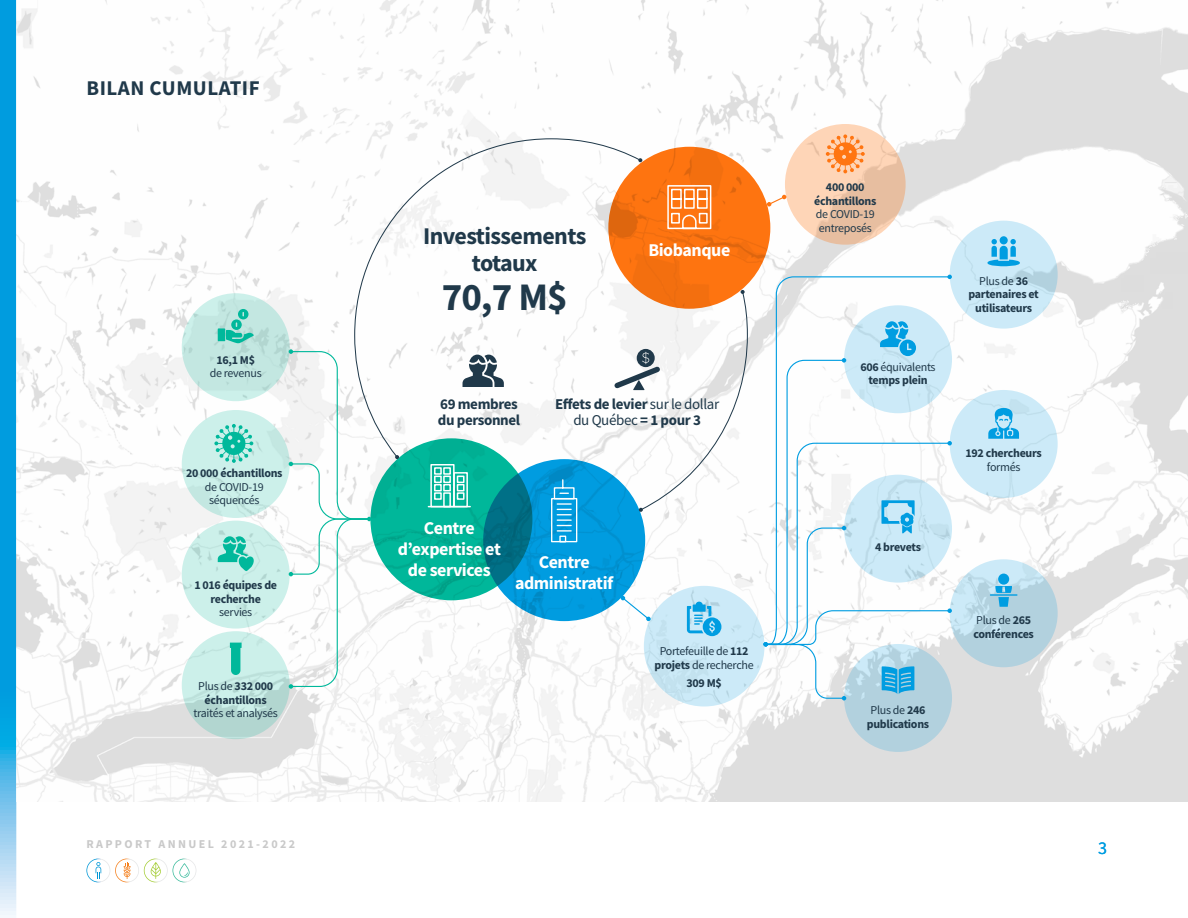
<style>
.page{position:relative;width:1188px;height:918px;background:#fff}
.page>*{position:absolute;margin:0;border:0;box-sizing:border-box;transform-origin:0 0}
.t1{font:700 39px "Source Sans Pro";color:#20394a}
.t2{font:700 24px/27px "Source Sans Pro";letter-spacing:-.025em;color:#20394a;text-align:center}
.t3{font:700 21px "Source Sans Pro";letter-spacing:.025em;color:#20394a}
.t4{font:700 18px/21px "Source Sans Pro";letter-spacing:-.025em;color:#fff;text-align:center}
.t5{font:18px "Source Sans Pro";color:#009de1}
.t6{font:700 15px/16.5px "Source Sans Pro";letter-spacing:-.025em;color:#20394a;text-align:center}
.t7{font:700 12px/13.5px "Source Sans Pro";letter-spacing:-.025em;color:#20394a;text-align:center}
.t8{font:12px/13.5px "Source Sans Pro";letter-spacing:-.025em;color:#20394a;text-align:center}
.t9{font:700 12px "Source Sans Pro";letter-spacing:.2em;color:#c9c9c9}
.s1{font-weight:400}
.s2{font-weight:700}
</style>
<div class="page">
<svg style="left:0;top:0;width:16px;height:918px;background:#1ba6e2"></svg>
<svg style="left:86px;top:859px;width:110px;height:23px"></svg>
<img style="left:16px;top:0;width:1172px;height:801px">
<div style="left:370px;top:438px;width:162px;height:162px;background:#00b89b;border-radius:50%"></div>
<svg style="left:483px;top:459px;width:162px;height:162px;background:#0090c9"></svg>
<div style="left:608px;top:147px;width:162px;height:162px;background:#ff7511;border-radius:50%"></div>
<svg style="left:667px;top:184px;width:45px;height:46px"></svg>
<div style="left:430px;top:464px;width:25px;height:43px;border:2px solid #fff"></div>
<div style="left:453px;top:472px;width:15px;height:35px;border:2px solid #fff"></div>
<hr style="left:428px;top:506px;width:42px;height:1px;background:#fff">
<div style="left:457px;top:476px;width:8px;height:7px;border:2px solid #fff"></div>
<div style="left:457px;top:484px;width:8px;height:7px;border:2px solid #fff"></div>
<div style="left:457px;top:492px;width:8px;height:8px;border:2px solid #fff"></div>
<div style="left:434px;top:476px;width:8px;height:7px;border:2px solid #fff"></div>
<div style="left:443px;top:476px;width:8px;height:7px;border:2px solid #fff"></div>
<div style="left:434px;top:467px;width:8px;height:8px;border:2px solid #fff"></div>
<div style="left:443px;top:467px;width:8px;height:8px;border:2px solid #fff"></div>
<div style="left:434px;top:484px;width:8px;height:7px;border:2px solid #fff"></div>
<div style="left:443px;top:484px;width:8px;height:7px;border:2px solid #fff"></div>
<div style="left:434px;top:492px;width:8px;height:8px;border:2px solid #fff"></div>
<div style="left:443px;top:492px;width:8px;height:15px;border:2px solid #fff"></div>
<svg style="left:767px;top:195px;width:20px;height:12px"></svg>
<svg style="left:950px;top:559px;width:108px;height:108px;background:#b9d8e5"></svg>
<svg style="left:995px;top:586px;width:17px;height:21px"></svg>
<hr style="left:990px;top:594px;width:28px;height:2px;background:#009de1">
<div style="left:998px;top:574px;width:11px;height:11px;background:#009de1;border-radius:50%"></div>
<div style="left:950px;top:390px;width:108px;height:108px;background:#cceaf8;border-radius:50%"></div>
<svg style="left:988px;top:408px;width:31px;height:31px"></svg>
<svg style="left:950px;top:221px;width:108px;height:108px;background:#c9e7f5"></svg>
<div style="left:844px;top:644px;width:108px;height:108px;background:#b2d1de;border-radius:50%"></div>
<div style="left:644px;top:586px;width:121px;height:121px;background:#cceaf8;border-radius:50%"></div>
<svg style="left:687px;top:602px;width:34px;height:34px"></svg>
<div style="left:182px;top:521px;width:108px;height:108px;background:#ccf0ea;border-radius:50%"></div>
<svg style="left:218px;top:536px;width:36px;height:35px"></svg>
<svg style="left:182px;top:293px;width:108px;height:108px;background:#c2e6e0"></svg>
<div style="left:218px;top:328px;width:7px;height:13px;background:#00b89b"></div>
<svg style="left:226px;top:309px;width:28px;height:34px"></svg>
<svg style="left:182px;top:631px;width:108px;height:108px;background:#c1e5df"></svg>
<svg style="left:785px;top:124px;width:121px;height:121px;background:#f3caad"></svg>
<svg style="left:621px;top:596px;width:30px;height:25px"></svg>
<svg style="left:763px;top:321px;width:189px;height:379px"></svg>
<div style="left:182px;top:410px;width:108px;height:108px;background:#ccf0ea;border-radius:50%"></div>
<svg style="left:214px;top:424px;width:39px;height:39px"></svg>
<svg style="left:826px;top:134px;width:39px;height:39px;background:#feac71"></svg>
<svg style="left:289px;top:349px;width:83px;height:340px"></svg>
<svg style="left:231px;top:648px;width:9px;height:27px"></svg>
<div style="left:230px;top:643px;width:12px;height:5px;background:#00b89b"></div>
<svg style="left:550px;top:479px;width:28px;height:64px;background:#39b0e4"></svg>
<svg style="left:763px;top:276px;width:188px;height:369px"></svg>
<svg style="left:947px;top:275px;width:5px;height:4px"></svg>
<div style="left:1000px;top:236px;width:8px;height:8px;background:#009de1;border-radius:50%"></div>
<svg style="left:987px;top:239px;width:33px;height:27px"></svg>
<svg style="left:354px;top:138px;width:288px;height:321px"></svg>
<svg style="left:638px;top:158px;width:4px;height:4px"></svg>
<svg style="left:395px;top:455px;width:4px;height:4px"></svg>
<svg style="left:610px;top:290px;width:138px;height:222px"></svg>
<h3 class="t3" style="left:86px;top:74px;width:175px">BILAN CUMULATIF</h3>
<p class="t7" style="left:216px;top:353px;width:40px">16,1 M$</p>
<p class="t8" style="left:210px;top:366px;width:53px">de revenus</p>
<p class="t7" style="left:186px;top:466px;width:98px">20 000 échantillons</p>
<p class="t8" style="left:205px;top:480px;width:60px">de COVID-19 séquencés</p>
<p class="t7" style="left:194px;top:578px;width:84px">1 016 équipes de recherche</p>
<p class="t8" style="left:219px;top:605px;width:35px">servies</p>
<p class="t7" style="left:198px;top:679px;width:77px"><span class="s1">Plus de</span> 332 000 échantillons</p>
<p class="t8" style="left:194px;top:706px;width:86px">traités et analysés</p>
<p class="t9" style="left:86px;top:836px;width:210px">RAPPORT ANNUEL 2021-2022</p>
<h2 class="t2" style="left:423px;top:222px;width:165px">Investissements totaux</h2>
<h1 class="t1" style="left:442px;top:271px;width:128px">70,7 M$</h1>
<h3 class="t4" style="left:648px;top:239px;width:84px">Biobanque</h3>
<p class="t6" style="left:438px;top:395px;width:84px;text-align:left">69 membres du personnel</p>
<p class="t6" style="left:555px;top:395px;width:166px">Effets de levier <span class="s1">sur le dollar du Québec</span> = 1 pour 3</p>
<h3 class="t4" style="left:398px;top:518px;width:105px">Centre d’expertise et de services</h3>
<h3 class="t4" style="left:515px;top:551px;width:100px">Centre administratif</h3>
<p class="t8" style="left:655px;top:645px;width:101px">Portefeuille de <span class="s2">112 projets</span> de recherche</p>
<p class="t7" style="left:686px;top:676px;width:37px">309 M$</p>
<p class="t7" style="left:814px;top:180px;width:64px">400 000 échantillons</p>
<p class="t8" style="left:816px;top:208px;width:60px;text-align:left">de COVID-19 entreposés</p>
<p class="t7" style="left:860px;top:360px;width:77px">606 <span class="s1">équivalents </span>temps plein</p>
<p class="t7" style="left:875px;top:540px;width:48px">4 brevets</p>
<p class="t7" style="left:867px;top:703px;width:64px"><span class="s1">Plus de</span> 246 publications</p>
<p class="t7" style="left:969px;top:274px;width:72px"><span class="s1">Plus de</span> 36 partenaires et utilisateurs</p>
<p class="t7" style="left:966px;top:446px;width:78px">192 chercheurs</p>
<p class="t8" style="left:987px;top:460px;width:35px">formés</p>
<p class="t7" style="left:973px;top:614px;width:62px;text-align:left"><span class="s1">Plus de</span> 265 conférences</p>
<h3 class="t5" style="left:1098px;top:837px;width:10px">3</h3>
</div>
